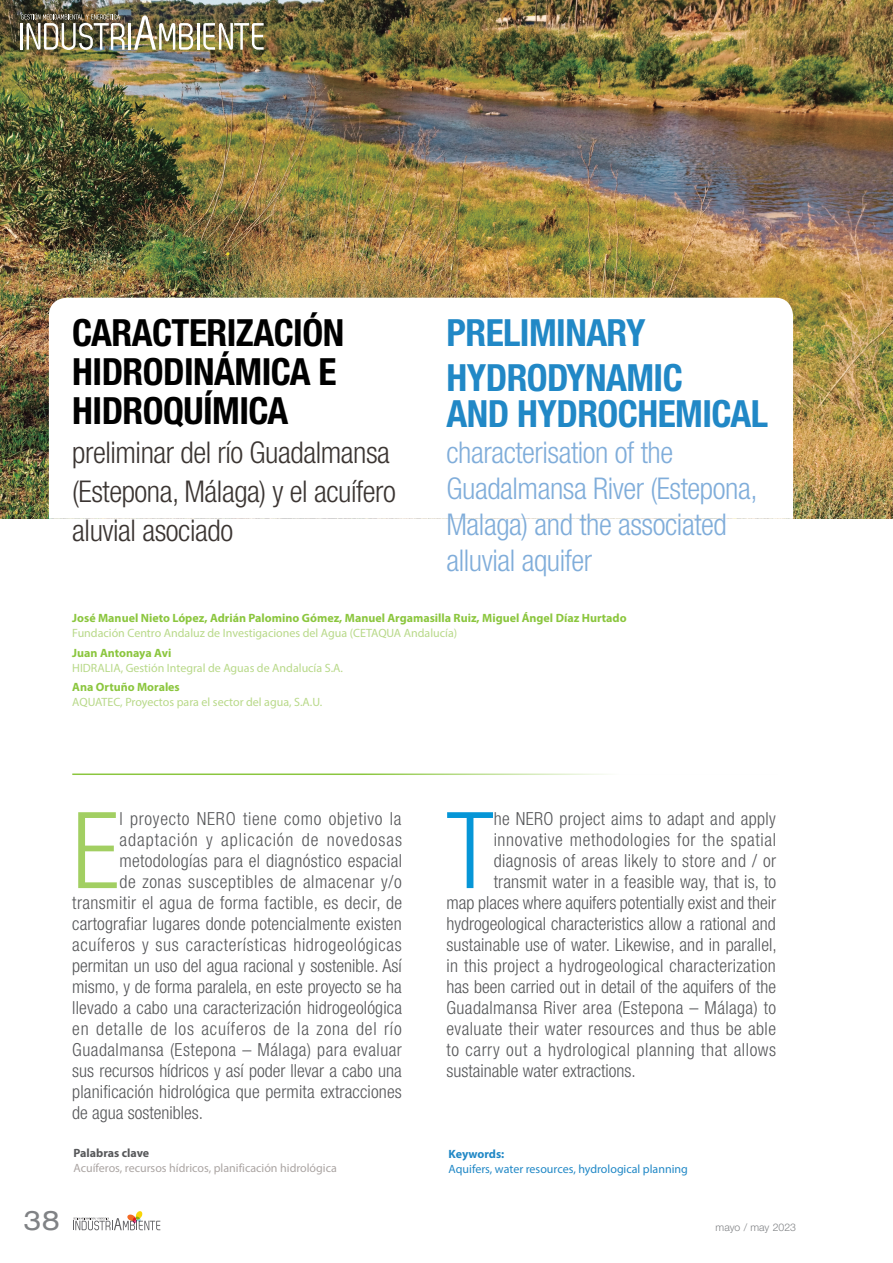
<style>
.page{position:relative;width:893px;height:1263px;background:#fff}
.page>*{position:absolute;margin:0;border:0;box-sizing:border-box;transform-origin:0 0}
.t1{font:300 condensed 106.2px "Helvetica Neue LT Std";color:#a2cf62}
.t2{font:300 condensed 106.2px "Helvetica Neue LT Std";color:#0696d7}
.t3{font:700 condensed 37.5px/39px "Helvetica Neue LT Std";letter-spacing:-.015em;color:#000}
.t4{font:700 condensed 37.5px/45px "Helvetica Neue LT Std";letter-spacing:-.015em;color:#2188c6}
.t5{font:300 condensed 30px/36px "Helvetica Neue LT Std";letter-spacing:-.015em;color:#80adda}
.t6{font:300 condensed 30px/39px "Helvetica Neue LT Std";letter-spacing:-.015em;color:#3b3532}
.t7{font:expanded 27px "Helvetica Neue LT Std";color:#808285}
.t8{font:300 condensed 18px "Helvetica Neue LT Std";letter-spacing:.02em;color:#57585a}
.t9{font:300 condensed 18px "Helvetica Neue LT Std";color:#57585a}
.t10{font:300 condensed 18px "Helvetica Neue LT Std";letter-spacing:.045em;color:#57585a}
.t11{font:300 condensed 18px "Helvetica Neue LT Std";letter-spacing:.04em;color:#57585a}
.t12{font:300 condensed 18px "Helvetica Neue LT Std";letter-spacing:.055em;color:#57585a}
.t13{font:12px "Myriad Pro";color:#b8d989}
.t14{font:700 12px "Myriad Pro";color:#8bc63e}
.t15{font:12px "Myriad Pro";color:#aba5a3}
.t16{font:12px "Myriad Pro";color:#2188c6}
.t17{font:700 12px "Myriad Pro";color:#57585a}
.t18{font:700 12px "Myriad Pro";letter-spacing:-.005em;color:#2188c6}
.t19{font:300 10.5px "Helvetica Neue LT Std";color:#808285}
</style>
<div class="page">
<svg style="left:73px;top:1211px;width:87px;height:19px"></svg>
<img style="left:0;top:0;width:893px;height:519px">
<svg style="left:49px;top:298px;width:744px;height:221px"></svg>
<hr style="left:72px;top:773px;width:706px;height:2px;background:#8bc63e">
<hr style="left:20px;top:23px;width:3px;height:27px;background:#fff">
<hr style="left:128px;top:23px;width:3px;height:27px;background:#fff">
<svg style="left:134px;top:15px;width:59px;height:35px"></svg>
<hr style="left:197px;top:23px;width:2px;height:27px;background:#fff">
<svg style="left:203px;top:23px;width:61px;height:27px"></svg>
<img style="left:21px;top:13px;width:104px;height:37px">
<h2 class="t3" style="left:72px;top:312px;width:273px">CARACTERIZACIÓN<br>HIDRODINÁMICA E<br>HIDROQUÍMICA</h2>
<h3 class="t6" style="left:72px;top:432px;width:325px">preliminar del río Guadalmansa (Estepona, Málaga) y el acuífero aluvial asociado</h3>
<h2 class="t4" style="left:446px;top:309px;width:238px">PRELIMINARY<br>HYDRODYNAMIC</h2>
<h2 class="t4" style="left:446px;top:390px;width:323px">AND HYDROCHEMICAL</h2>
<h3 class="t5" style="left:446px;top:434px;width:313px">characterisation of the<br>Guadalmansa River (Estepona,<br>Malaga) and the associated alluvial aquifer</h3>
<p class="t14" style="left:72px;top:611px;width:556px">José Manuel Nieto López, Adrián Palomino Gómez, Manuel Argamasilla Ruiz, Miguel Ángel Díaz Hurtado</p>
<p class="t13" style="left:72px;top:626px;width:386px">Fundación Centro Andaluz de Investigaciones del Agua (CETAQUA Andalucía)</p>
<p class="t14" style="left:72px;top:645px;width:101px">Juan Antonaya Avi</p>
<p class="t13" style="left:72px;top:660px;width:272px">HIDRALIA, Gestión Integral de Aguas de Andalucía S.A.</p>
<p class="t14" style="left:72px;top:679px;width:109px">Ana Ortuño Morales</p>
<p class="t13" style="left:72px;top:694px;width:252px">AQUATEC, Proyectos para el sector del agua, S.A.U.</p>
<h1 class="t1" style="left:72px;top:790px;width:49px">E</h1>
<p class="t11" style="left:119px;top:808px;width:284px">l proyecto NERO tiene como objetivo la</p>
<p class="t12" style="left:119px;top:829px;width:284px">adaptación y aplicación de novedosas</p>
<p class="t8" style="left:119px;top:850px;width:284px">metodologías para el diagnóstico espacial</p>
<p class="t8" style="left:119px;top:871px;width:284px">de zonas susceptibles de almacenar y/o</p>
<p class="t8" style="left:72px;top:892px;width:331px">transmitir el agua de forma factible, es decir, de</p>
<p class="t8" style="left:72px;top:913px;width:331px">cartografiar lugares donde potencialmente existen</p>
<p class="t8" style="left:72px;top:934px;width:331px">acuíferos y sus características hidrogeológicas</p>
<p class="t9" style="left:72px;top:955px;width:331px">permitan un uso del agua racional y sostenible. Así</p>
<p class="t9" style="left:72px;top:976px;width:331px">mismo, y de forma paralela, en este proyecto se ha</p>
<p class="t8" style="left:72px;top:997px;width:331px">llevado a cabo una caracterización hidrogeológica</p>
<p class="t10" style="left:72px;top:1018px;width:331px">en detalle de los acuíferos de la zona del río</p>
<p class="t8" style="left:72px;top:1039px;width:331px">Guadalmansa (Estepona – Málaga) para evaluar</p>
<p class="t9" style="left:72px;top:1060px;width:331px">sus recursos hídricos y así poder llevar a cabo una</p>
<p class="t8" style="left:72px;top:1081px;width:331px">planificación hidrológica que permita extracciones</p>
<p class="t9" style="left:72px;top:1102px;width:132px">de agua sostenibles.</p>
<p class="t17" style="left:74px;top:1145px;width:77px">Palabras clave</p>
<p class="t15" style="left:74px;top:1161px;width:265px">Acuíferos, recursos hídricos, planificación hidrológica</p>
<h1 class="t2" style="left:446px;top:790px;width:49px">T</h1>
<p class="t8" style="left:494px;top:808px;width:284px">he NERO project aims to adapt and apply</p>
<p class="t8" style="left:494px;top:829px;width:284px">innovative methodologies for the spatial</p>
<p class="t8" style="left:494px;top:850px;width:284px">diagnosis of areas likely to store and / or</p>
<p class="t8" style="left:494px;top:871px;width:284px">transmit water in a feasible way, that is, to</p>
<p class="t9" style="left:446px;top:892px;width:331px">map places where aquifers potentially exist and their</p>
<p class="t9" style="left:446px;top:913px;width:331px">hydrogeological characteristics allow a rational and</p>
<p class="t8" style="left:446px;top:934px;width:332px">sustainable use of water. Likewise, and in parallel,</p>
<p class="t8" style="left:446px;top:955px;width:331px">in this project a hydrogeological characterization</p>
<p class="t9" style="left:446px;top:976px;width:331px">has been carried out in detail of the aquifers of the</p>
<p class="t8" style="left:446px;top:997px;width:331px">Guadalmansa River area (Estepona – Málaga) to</p>
<p class="t8" style="left:446px;top:1018px;width:331px">evaluate their water resources and thus be able</p>
<p class="t8" style="left:446px;top:1039px;width:331px">to carry out a hydrological planning that allows</p>
<p class="t9" style="left:446px;top:1060px;width:191px">sustainable water extractions.</p>
<p class="t18" style="left:449px;top:1146px;width:57px">Keywords:</p>
<p class="t16" style="left:449px;top:1162px;width:241px">Aquifers, water resources, hydrological planning</p>
<h3 class="t7" style="left:24px;top:1204px;width:38px">38</h3>
<p class="t19" style="left:716px;top:1221px;width:82px">mayo / may 2023</p>
</div>
